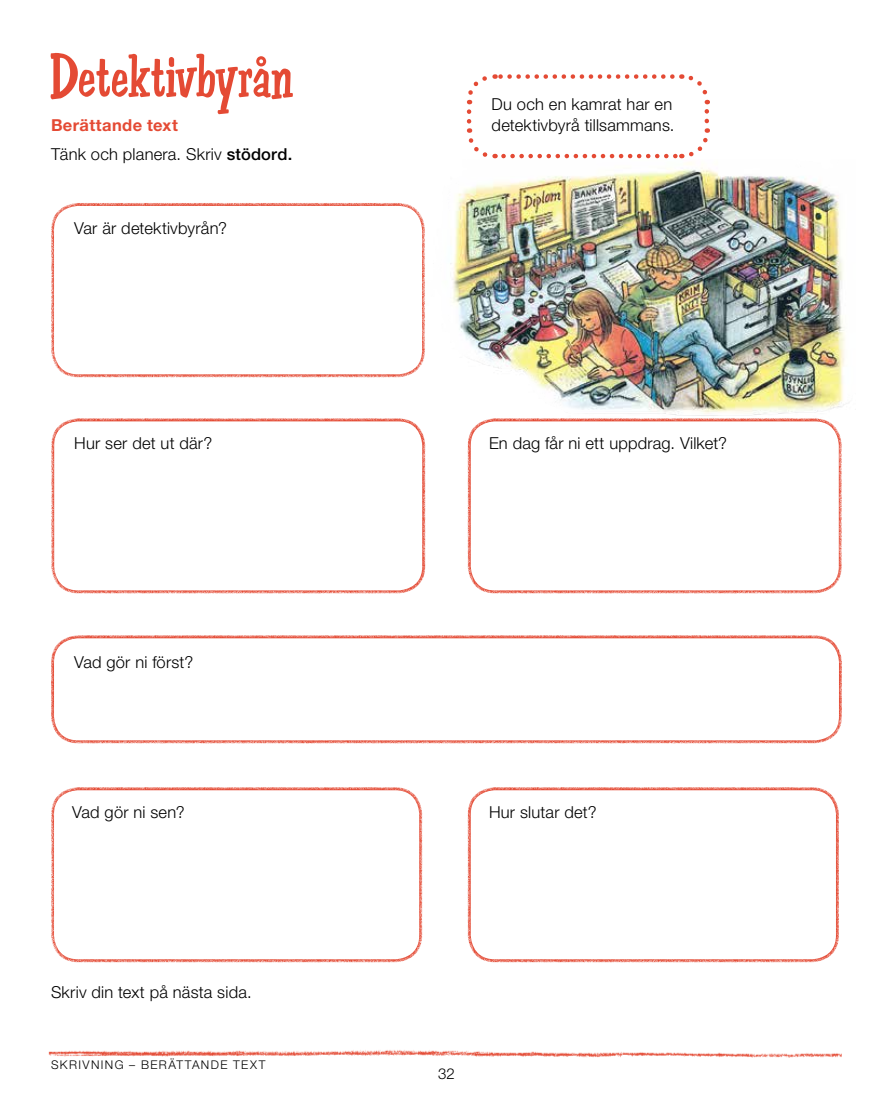
<style>
.page{position:relative;width:893px;height:1106px;background:#fff}
.page>*{position:absolute;margin:0;border:0;box-sizing:border-box;transform-origin:0 0}
.t1{font:60px "Don Semiformal";color:#e44a34}
.t2{font:300 16.5px/29.5px "Helvetica Neue LT Std";letter-spacing:.01em;color:#000}
.t3{font:300 15px "Helvetica Neue LT Std";color:#000}
.t4{font:300 12px "Helvetica Neue LT Std";letter-spacing:.115em;color:#000}
.s1{font-weight:700;color:#e44a34}
.s2{font-weight:500}
</style>
<div class="page">
<img style="left:48px;top:1050px;width:794px;height:8px">
<img style="left:408px;top:162px;width:439px;height:261px">
<div style="left:53px;top:204px;width:371px;height:172px;background:#fff;border-radius:26px"></div>
<div style="left:51px;top:203px;width:374px;height:174px;border:3px solid #e44a34;border-radius:26px"></div>
<div style="left:468px;top:787px;width:371px;height:175px;border:3px solid #e44a34;border-radius:26px"></div>
<div style="left:51px;top:787px;width:371px;height:175px;border:3px solid #e44a34;border-radius:26px"></div>
<div style="left:53px;top:420px;width:371px;height:172px;background:#fff;border-radius:26px"></div>
<div style="left:51px;top:418px;width:374px;height:175px;border:3px solid #e44a34;border-radius:26px"></div>
<div style="left:469px;top:420px;width:371px;height:172px;background:#fff;border-radius:26px"></div>
<div style="left:468px;top:418px;width:374px;height:175px;border:3px solid #e44a34;border-radius:26px"></div>
<div style="left:51px;top:635px;width:791px;height:108px;border:3px solid #e44a34;border-radius:26px"></div>
<svg style="left:466px;top:112px;width:30px;height:47px"></svg>
<svg style="left:503px;top:128px;width:207px;height:31px"></svg>
<svg style="left:681px;top:74px;width:29px;height:47px"></svg>
<svg style="left:467px;top:74px;width:205px;height:30px"></svg>
<h1 class="t1" style="left:51px;top:41px;width:243px">Detektivbyrån</h1>
<p class="t2" style="left:51px;top:110px;width:243px"><span class="s1">Berättande text<br></span>Tänk och planera. Skriv <span class="s2">stödord.</span></p>
<p class="t2" style="left:74px;top:213px;width:154px">Var är detektivbyrån?</p>
<p class="t2" style="left:492px;top:93px;width:184px;line-height:21px">Du och en kamrat har en detektivbyrå tillsammans.</p>
<p class="t2" style="left:74px;top:428px;width:140px">Hur ser det ut där?</p>
<p class="t2" style="left:489px;top:428px;width:240px">En dag får ni ett uppdrag. Vilket?</p>
<p class="t2" style="left:74px;top:647px;width:121px">Vad gör ni först?</p>
<p class="t2" style="left:72px;top:797px;width:114px">Vad gör ni sen?</p>
<p class="t2" style="left:489px;top:797px;width:109px">Hur slutar det?</p>
<p class="t2" style="left:51px;top:976px;width:202px">Skriv din text på nästa sida.</p>
<p class="t4" style="left:51px;top:1057px;width:216px">SKRIVNING – BERÄTTANDE TEXT</p>
<p class="t3" style="left:438px;top:1065px;width:18px">32</p>
</div>
